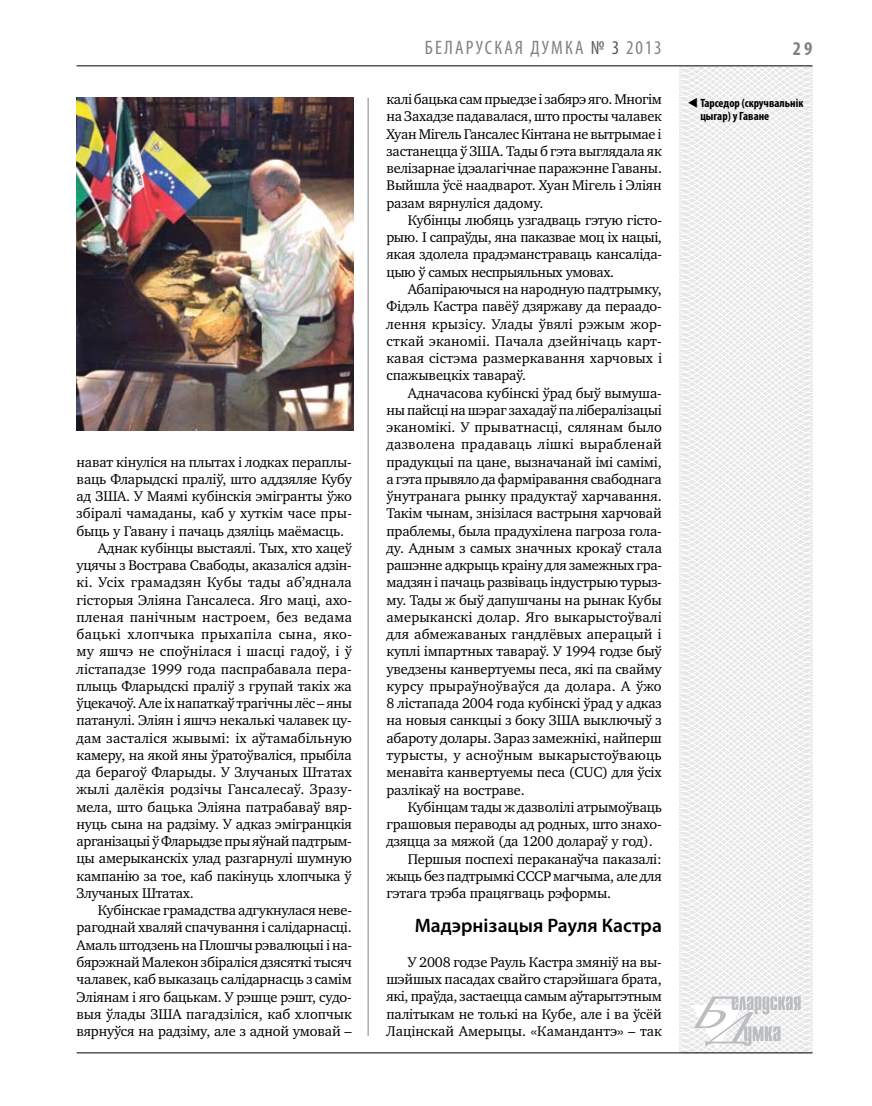
<style>
.page{position:relative;width:872px;height:1106px;background:#fff}
.page>*{position:absolute;margin:0;border:0;box-sizing:border-box;transform-origin:0 0}
.t1{font:600 19.5px "Myriad Pro";color:#000}
.t2{font:condensed 19.5px "Myriad Pro";letter-spacing:.11em;color:#808285}
.t3{font:700 condensed 19.5px "Myriad Pro";color:#808285}
.t4{font:14.4px/17.2px "Charter C";letter-spacing:-.01em;color:#000;text-align:justify}
.t5{font:14.4px "Charter C";letter-spacing:.01em;color:#000}
.t6{font:14.4px "Charter C";letter-spacing:.015em;color:#000}
.t7{font:14.4px "Charter C";letter-spacing:-.03em;color:#000}
.t8{font:14.4px "Charter C";letter-spacing:.025em;color:#000}
.t9{font:700 condensed 12px/13.5px "Myriad Pro";color:#000}
.s1{color:#58595b}
</style>
<div class="page">
<hr style="left:368px;top:98px;width:1px;height:938px;background:#808285">
<svg style="left:621px;top:65px;width:192px;height:989px"></svg>
<svg style="left:691px;top:996px;width:109px;height:53px"></svg>
<hr style="left:77px;top:65px;width:735px;height:1px;background:#000">
<hr style="left:77px;top:1052px;width:735px;height:1px;background:#000">
<img style="left:77px;top:97px;width:276px;height:334px">
<svg style="left:698px;top:107px;width:12px;height:1px"></svg>
<p class="t4" style="left:77px;top:453px;width:277px">нават кінуліся на плытах і лодках пераплы-</p>
<p class="t4" style="left:77px;top:470px;width:277px">ваць Фларыдскі праліў, што аддзяляе Кубу</p>
<p class="t4" style="left:77px;top:487px;width:277px">ад ЗША. У Маямі кубінскія эмігранты ўжо</p>
<p class="t4" style="left:77px;top:505px;width:277px">збіралі чамаданы, каб у хуткім часе пры-</p>
<p class="t4" style="left:77px;top:522px;width:269px">быць у Гавану і пачаць дзяліць маёмасць.</p>
<p class="t4" style="left:98px;top:539px;width:255px">Аднак кубінцы выстаялі. Тых, хто хацеў</p>
<p class="t4" style="left:77px;top:556px;width:275px">уцячы з Вострава Свабоды, аказаліся адзін-</p>
<p class="t6" style="left:77px;top:574px;width:277px">кі. Усіх грамадзян Кубы тады аб’яднала</p>
<p class="t4" style="left:77px;top:591px;width:277px">гісторыя Эліяна Гансалеса. Яго маці, ахо-</p>
<p class="t6" style="left:77px;top:609px;width:277px">пленая панічным настроем, без ведама</p>
<p class="t8" style="left:77px;top:626px;width:277px">бацькі хлопчыка прыхапіла сына, яко-</p>
<p class="t5" style="left:77px;top:643px;width:277px">му яшчэ не споўнілася і шасці гадоў, і ў</p>
<p class="t4" style="left:77px;top:660px;width:277px">лістападзе 1999 года паспрабавала пера-</p>
<p class="t4" style="left:77px;top:677px;width:277px">плыць Фларыдскі праліў з групай такіх жа</p>
<p class="t4" style="left:77px;top:694px;width:277px">ўцекачоў. Але іх напаткаў трагічны лёс – яны</p>
<p class="t4" style="left:77px;top:712px;width:277px">патанулі. Эліян і яшчэ некалькі чалавек цу-</p>
<p class="t4" style="left:77px;top:729px;width:277px">дам засталіся жывымі: іх аўтамабільную</p>
<p class="t4" style="left:77px;top:746px;width:277px">камеру, на якой яны ўратоўваліся, прыбіла</p>
<p class="t4" style="left:77px;top:763px;width:277px">да берагоў Фларыды. У Злучаных Штатах</p>
<p class="t5" style="left:77px;top:781px;width:277px">жылі далёкія родзічы Гансалесаў. Зразу-</p>
<p class="t4" style="left:77px;top:798px;width:277px">мела, што бацька Эліяна патрабаваў вяр-</p>
<p class="t4" style="left:77px;top:815px;width:277px">нуць сына на радзіму. У адказ эмігранцкія</p>
<p class="t7" style="left:77px;top:833px;width:277px">арганізацыі ў Фларыдзе пры яўнай падтрым-</p>
<p class="t4" style="left:77px;top:850px;width:277px">цы амерыканскіх улад разгарнулі шумную</p>
<p class="t4" style="left:77px;top:867px;width:277px">кампанію за тое, каб пакінуць хлопчыка ў</p>
<p class="t4" style="left:77px;top:884px;width:119px">Злучаных Штатах.</p>
<p class="t4" style="left:98px;top:901px;width:256px">Кубінскае грамадства адгукнулася неве-</p>
<p class="t4" style="left:77px;top:919px;width:277px">рагоднай хваляй спачування і салідарнасці.</p>
<p class="t4" style="left:77px;top:936px;width:277px">Амаль штодзень на Плошчы рэвалюцыі і на-</p>
<p class="t4" style="left:77px;top:953px;width:277px">бярэжнай Малекон збіраліся дзясяткі тысяч</p>
<p class="t4" style="left:77px;top:970px;width:277px">чалавек, каб выказаць салідарнасць з самім</p>
<p class="t4" style="left:77px;top:988px;width:277px">Эліянам і яго бацькам. У рэшце рэшт, судо-</p>
<p class="t4" style="left:77px;top:1005px;width:277px">выя ўлады ЗША пагадзіліся, каб хлопчык</p>
<p class="t4" style="left:77px;top:1022px;width:277px">вярнуўся на радзіму, але з адной умовай –</p>
<h1 class="t2" style="left:425px;top:36px;width:238px">БЕЛАРУСКАЯ ДУМКА <span class="s1">№ 3</span> 2013</h1>
<h1 class="t3" style="left:793px;top:37px;width:21px">29</h1>
<p class="t4" style="left:386px;top:91px;width:277px">калі бацька сам прыедзе і забярэ яго. Многім на Захадзе падавалася, што просты чалавек Хуан Мігель Гансалес Кінтана не вытрымае і застанецца ў ЗША. Тады б гэта выглядала як велізарнае ідэалагічнае паражэнне Гаваны.<br>Выйшла ўсё наадварот. Хуан Мігель і Эліян разам вярнуліся дадому.</p>
<p class="t4" style="left:386px;top:212px;width:277px;text-indent:21px">Кубінцы любяць узгадваць гэтую гісто&shy;рыю. І сапраўды, яна паказвае моц іх нацыі, якая здолела прадэманстраваць кансаліда&shy;цыю ў самых неспрыяльных умовах.</p>
<p class="t4" style="left:386px;top:281px;width:277px;text-indent:21px">Абапіраючыся на народную падтрымку, Фідэль Кастра павёў дзяржаву да пераадо&shy;лення крызісу. Улады ўвялі рэжым жор&shy;сткай эканоміі. Пачала дзейнічаць карт&shy;кавая сістэма размеркавання харчовых і спажывецкіх тавараў.</p>
<p class="t4" style="left:386px;top:384px;width:277px;text-indent:21px">Адначасова кубінскі ўрад быў вымуша&shy;ны пайсці на шэраг захадаў па лібералізацыі эканомікі. У прыватнасці, сялянам было дазволена прадаваць лішкі вырабленай прадукцыі па цане, вызначанай імі самімі, а гэта прывяло да фарміравання свабоднага ўнутранага рынку прадуктаў харчавання.<br>Такім чынам, знізілася вастрыня харчовай праблемы, была прадухілена пагроза гола&shy;ду. Адным з самых значных крокаў стала рашэнне адкрыць краіну для замежных гра&shy;мадзян і пачаць развіваць індустрыю турыз&shy;му. Тады ж быў дапушчаны на рынак Кубы амерыканскі долар. Яго выкарыстоўвалі для абмежаваных гандлёвых аперацый і куплі імпартных тавараў. У 1994 годзе быў уведзены канвертуемы песа, які па свайму курсу прыраўноўваўся да долара. А ўжо 8 лістапада 2004 года кубінскі ўрад у адказ на новыя санкцыі з боку ЗША выключыў з абароту долары. Зараз замежнікі, найперш турысты, у асноўным выкарыстоўваюць менавіта канвертуемы песа (CUC) для ўсіх разлікаў на востраве.</p>
<p class="t4" style="left:408px;top:798px;width:256px">Кубінцам тады ж дазволілі атрымоўваць</p>
<p class="t4" style="left:386px;top:815px;width:275px">грашовыя пераводы ад родных, што знахо-</p>
<p class="t4" style="left:386px;top:833px;width:268px">дзяцца за мяжой (да 1200 долараў у год).</p>
<p class="t4" style="left:408px;top:850px;width:255px">Першыя поспехі пераканаўча паказалі:</p>
<p class="t4" style="left:386px;top:867px;width:277px">жыць без падтрымкі СССР магчыма, але для</p>
<p class="t4" style="left:386px;top:884px;width:226px">гэтага трэба працягваць рэформы.</p>
<h1 class="t1" style="left:415px;top:913px;width:249px">Мадэрнізацыя Рауля Кастра</h1>
<p class="t4" style="left:386px;top:953px;width:277px;text-indent:21px">У 2008 годзе Рауль Кастра змяніў на вы&shy;шэйшых пасадах свайго старэйшага брата, які, праўда, застаецца самым аўтарытэтным палітыкам не толькі на Кубе, але і ва ўсёй Лацінскай Амерыцы. «Камандантэ» – так</p>
<p class="t9" style="left:700px;top:96px;width:105px;text-indent:-13px">▼ Тарседор (скручвальнік цыгар) у Гаване</p>
</div>
